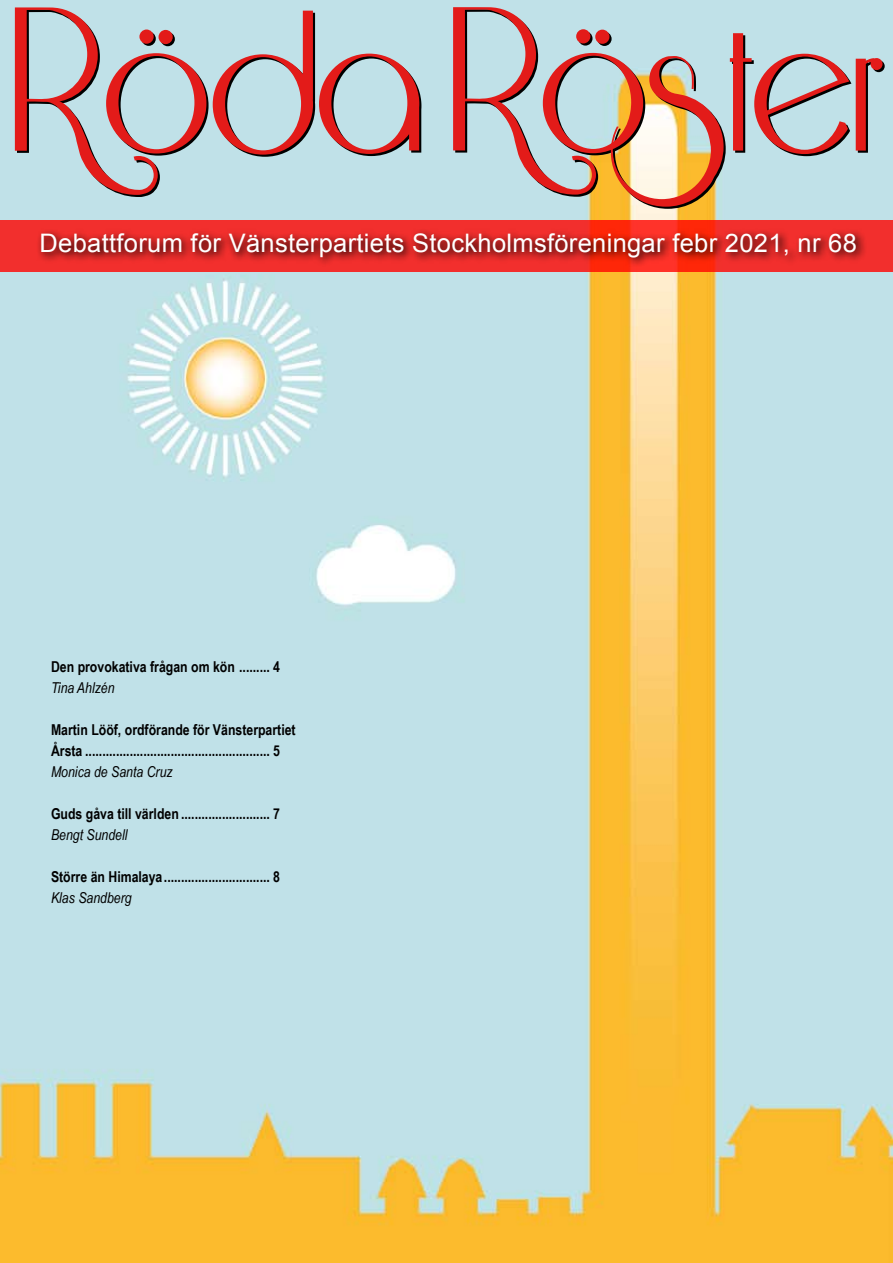
<style>
.page{position:relative;width:893px;height:1263px;background:#fff}
.page>*{position:absolute;margin:0;border:0;box-sizing:border-box;transform-origin:0 0}
.t1{font:25.5px "Arial";letter-spacing:.01em;color:#fff}
.t2{font:700 15px/21px "Arial Narrow";color:#000}
.t3{font:italic 15px "Arial Narrow";color:#000}
</style>
<div class="page">
<img style="left:0;top:0;width:893px;height:1263px">
<svg style="left:0;top:220px;width:893px;height:52px;background:#f32e2a"></svg>
<svg style="left:15px;top:7px;width:406px;height:190px;background:#beb7bc"></svg>
<svg style="left:453px;top:7px;width:432px;height:202px;background:#c4b6b2"></svg>
<svg style="left:36px;top:228px;width:831px;height:39px;background:#cf2722"></svg>
<h1 class="t1" style="left:40px;top:226px;width:819px">Debattforum för Vänsterpartiets Stockholmsföreningar febr 2021, nr 68</h1>
<p class="t2" style="left:51px;top:655px;width:230px">Den provokativa frågan om kön ......... 4</p>
<p class="t3" style="left:51px;top:677px;width:65px">Tina Ahlzén</p>
<p class="t2" style="left:51px;top:718px;width:246px">Martin Lööf, ordförande för Vänsterpartiet<br>Årsta ...................................................... 5</p>
<p class="t3" style="left:51px;top:761px;width:123px">Monica de Santa Cruz</p>
<p class="t2" style="left:51px;top:802px;width:230px">Guds gåva till världen .......................... 7</p>
<p class="t3" style="left:51px;top:824px;width:78px">Bengt Sundell</p>
<p class="t2" style="left:51px;top:865px;width:230px">Större än Himalaya............................... 8</p>
<p class="t3" style="left:51px;top:887px;width:82px">Klas Sandberg</p>
</div>
